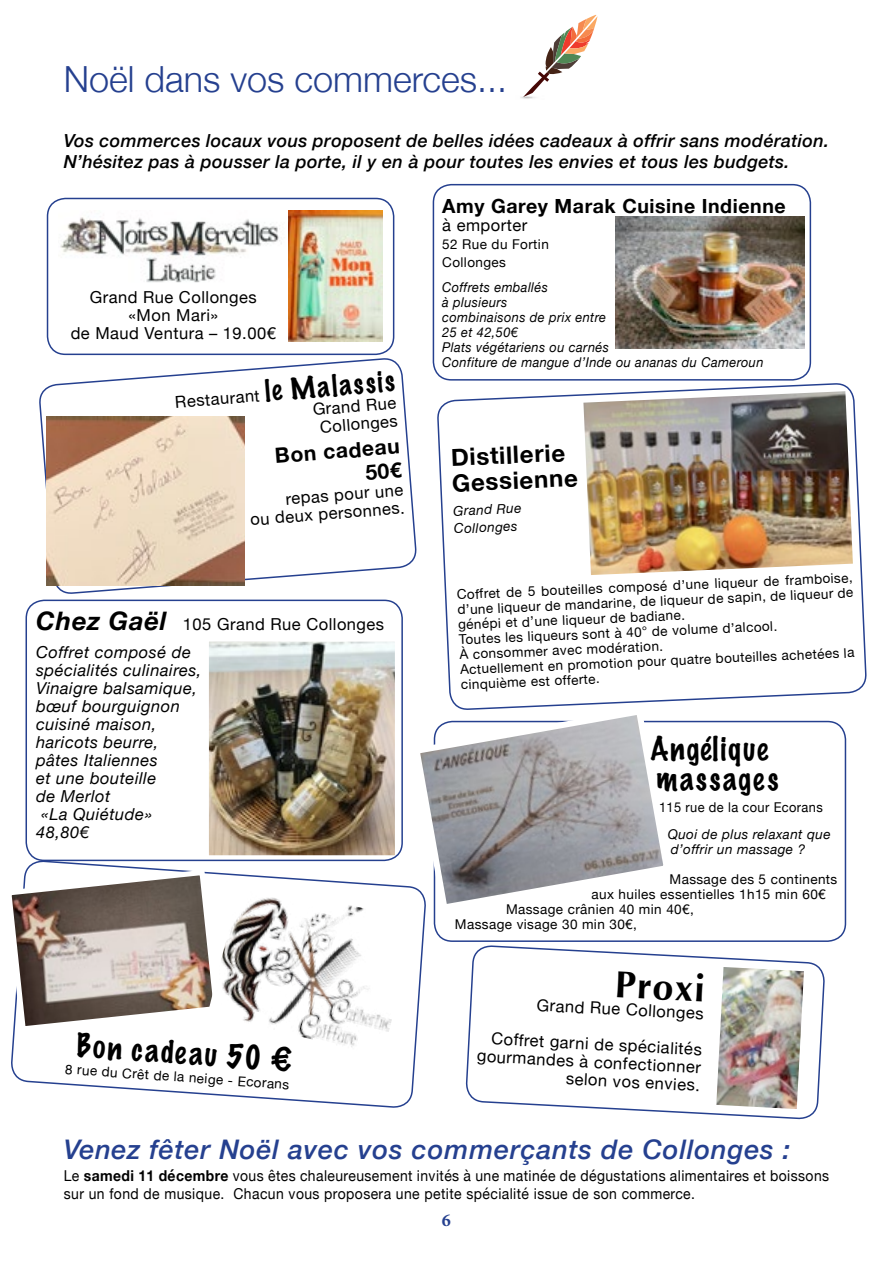
<style>
.page{position:relative;width:893px;height:1263px;background:#fff}
.page>*{position:absolute;margin:0;border:0;box-sizing:border-box;transform-origin:0 0}
.t1{font:700 37.5px "Optima";color:#000}
.t2{font:300 36px "Helvetica Neue";color:#25408f}
.t3{font:100 30px/30px "Marker Felt";letter-spacing:.06em;color:#000}
.t4{font:italic 500 27px "Helvetica Neue";letter-spacing:.03em;color:#25408f}
.t5{font:700 24px/25.5px "Helvetica Neue";color:#000}
.t6{font:700 21px/23.7px "Helvetica Neue";color:#000;text-align:right}
.t7{font:700 19.5px "Helvetica Neue";letter-spacing:.03em;color:#000}
.t8{font:italic 500 18px/21px "Helvetica Neue";letter-spacing:.02em;color:#000}
.t9{font:700 18px "Minion Pro";color:#25408f}
.t10{font:16.5px/18px "Helvetica Neue";letter-spacing:.03em;color:#000;text-align:right}
.t11{font:italic 16.5px "Helvetica Neue";letter-spacing:.03em;color:#000}
.t12{font:15px/18px "Helvetica Neue";letter-spacing:.03em;color:#000;scale:.93 1}
.t13{font:13.5px/15px "Helvetica Neue";letter-spacing:.03em;color:#000}
.t14{font:italic 13.5px/15px "Helvetica Neue";letter-spacing:.03em;color:#000;scale:.95 1}
.t15{font:italic 13.5px/18px "Helvetica Neue";letter-spacing:.03em;color:#000}
.t16{font:13.5px "Helvetica Neue";letter-spacing:.03em;color:#000;scale:.95 1}
.s1{font-family:"Marker Felt";font-weight:100;font-size:27px}
.s2{font-weight:700;font-style:italic;font-size:25.5px}
.s3{font-style:italic}
.s4{font-weight:700}
</style>
<div class="page">
<svg style="left:39px;top:358px;width:378px;height:236px"></svg>
<svg style="left:11px;top:860px;width:415px;height:248px"></svg>
<div style="left:47px;top:198px;width:347px;height:157px;border:2px solid #25408f;border-radius:18px"></div>
<img style="left:520px;top:96px;width:15px;height:3px">
<svg style="left:523px;top:15px;width:74px;height:82px"></svg>
<img style="left:47px;top:417px;width:198px;height:169px">
<img style="left:615px;top:217px;width:190px;height:132px">
<img style="left:60px;top:216px;width:222px;height:67px">
<img style="left:288px;top:210px;width:95px;height:131px">
<img style="left:210px;top:643px;width:183px;height:211px">
<div style="left:201px;top:634px;width:201px;height:229px;border:8px solid #fff"></div>
<svg style="left:410px;top:728px;width:254px;height:186px"></svg>
<svg style="left:11px;top:867px;width:410px;height:197px"></svg>
<img style="left:208px;top:878px;width:208px;height:179px">
<div style="left:433px;top:184px;width:378px;height:197px;border:2px solid #25408f;border-radius:18px"></div>
<img style="left:437px;top:383px;width:429px;height:378px">
<svg style="left:465px;top:945px;width:360px;height:175px"></svg>
<div style="left:26px;top:600px;width:377px;height:261px;border:2px solid #25408f;border-radius:18px"></div>
<h2 class="t2" style="left:64px;top:50px;width:445px">Noël dans vos commerces...</h2>
<h3 class="t8" style="left:64px;top:129px;width:767px">Vos commerces locaux vous proposent de belles idées cadeaux à offrir sans modération.<br>N’hésitez pas à pousser la porte, il y en à pour toutes les envies et tous les budgets.</h3>
<p class="t10" style="left:71px;top:290px;width:207px;text-align:center">Grand Rue Collonges «Mon Mari»<br>de Maud Ventura – 19.00€</p>
<p class="t10" style="left:174px;top:394px;width:222px;line-height:18.6px;rotate:-5deg">Restaurant <span class="s1">le Malassis<br></span>Grand Rue<br>Collonges</p>
<h3 class="t6" style="left:274px;top:444px;width:127px;rotate:-4deg">Bon cadeau<br>50€</h3>
<p class="t10" style="left:248px;top:494px;width:156px;rotate:-5deg">repas pour une<br>ou deux personnes.</p>
<p class="t10" style="left:36px;top:611px;width:350px;line-height:28.5px;text-align:left"><span class="s2">Chez Gaël</span> 105 Grand Rue Collonges<br><span class="s3">Coffret composé de</span></p>
<p class="t11" style="left:36px;top:658px;width:167px">spécialités culinaires,</p>
<p class="t11" style="left:36px;top:676px;width:163px">Vinaigre balsamique,</p>
<p class="t11" style="left:36px;top:694px;width:145px">bœuf bourguignon</p>
<p class="t11" style="left:36px;top:712px;width:122px">cuisiné maison,</p>
<p class="t11" style="left:36px;top:730px;width:124px">haricots beurre,</p>
<p class="t11" style="left:36px;top:748px;width:123px">pâtes Italiennes</p>
<p class="t11" style="left:36px;top:766px;width:122px">et une bouteille</p>
<p class="t11" style="left:36px;top:784px;width:76px">de Merlot</p>
<p class="t11" style="left:41px;top:802px;width:112px">«La Quiétude»</p>
<p class="t11" style="left:36px;top:820px;width:54px">48,80€</p>
<h3 class="t3" style="left:78px;top:1029px;width:217px;rotate:4deg">Bon cadeau 50 €</h3>
<p class="t13" style="left:66px;top:1062px;width:226px;rotate:4deg">8 rue du Crêt de la neige - Ecorans</p>
<h3 class="t7" style="left:442px;top:190px;width:345px">Amy Garey Marak Cuisine Indienne</h3>
<p class="t10" style="left:442px;top:217px;width:87px">à emporter</p>
<p class="t13" style="left:442px;top:235px;width:108px;line-height:18px">52 Rue du Fortin<br>Collonges</p>
<p class="t14" style="left:442px;top:280px;width:340px">Coffrets emballés<br>à plusieurs<br>combinaisons de prix entre<br>25 et 42,50€<br>Plats végétariens ou carnés<br>Confiture de mangue d’Inde ou ananas du Cameroun</p>
<h3 class="t5" style="left:451px;top:445px;width:127px;rotate:-2deg">Distillerie<br>Gessienne</h3>
<p class="t15" style="left:453px;top:503px;width:70px;rotate:-3deg">Grand Rue<br>Collonges</p>
<p class="t13" style="left:456px;top:590px;width:398px;rotate:-3deg">Coffret de 5 bouteilles composé d’une liqueur de framboise, d’une liqueur de mandarine, de liqueur de sapin, de liqueur de génépi et d’une liqueur de badiane.<br>Toutes les liqueurs sont à 40° de volume d’alcool.<br>À consommer avec modération.<br>Actuellement en promotion pour quatre bouteilles achetées la</p>
<p class="t13" style="left:460px;top:678px;width:141px;rotate:-3deg">cinquième est offerte.</p>
<h3 class="t3" style="left:650px;top:733px;width:130px">Angélique massages</h3>
<p class="t16" style="left:659px;top:798px;width:174px">115 rue de la cour Ecorans</p>
<p class="t15" style="left:668px;top:828px;width:165px;line-height:15px">Quoi de plus relaxant que d’offrir un massage ?</p>
<p class="t13" style="left:669px;top:873px;width:169px">Massage des 5 continents</p>
<p class="t13" style="left:591px;top:888px;width:236px">aux huiles essentielles 1h15 min 60€</p>
<p class="t13" style="left:506px;top:903px;width:189px">Massage crânien 40 min 40€,</p>
<p class="t13" style="left:455px;top:918px;width:183px">Massage visage 30 min 30€,</p>
<h1 class="t1" style="left:616px;top:962px;width:91px;rotate:3deg">Proxi</h1>
<p class="t10" style="left:494px;top:985px;width:212px;line-height:36px;rotate:3deg">Grand Rue Collonges<br>Coffret garni de spécialités</p>
<p class="t10" style="left:477px;top:1047px;width:226px;rotate:3deg">gourmandes à confectionner selon vos envies.</p>
<h3 class="t4" style="left:64px;top:1126px;width:728px">Venez fêter Noël avec vos commerçants de Collonges :</h3>
<p class="t12" style="left:64px;top:1167px;width:824px">Le <span class="s4">samedi 11 décembre</span> vous êtes chaleureusement invités à une matinée de dégustations alimentaires et boissons sur un fond de musique. Chacun vous proposera une petite spécialité issue de son commerce.</p>
<h3 class="t9" style="left:442px;top:1209px;width:10px">6</h3>
</div>
